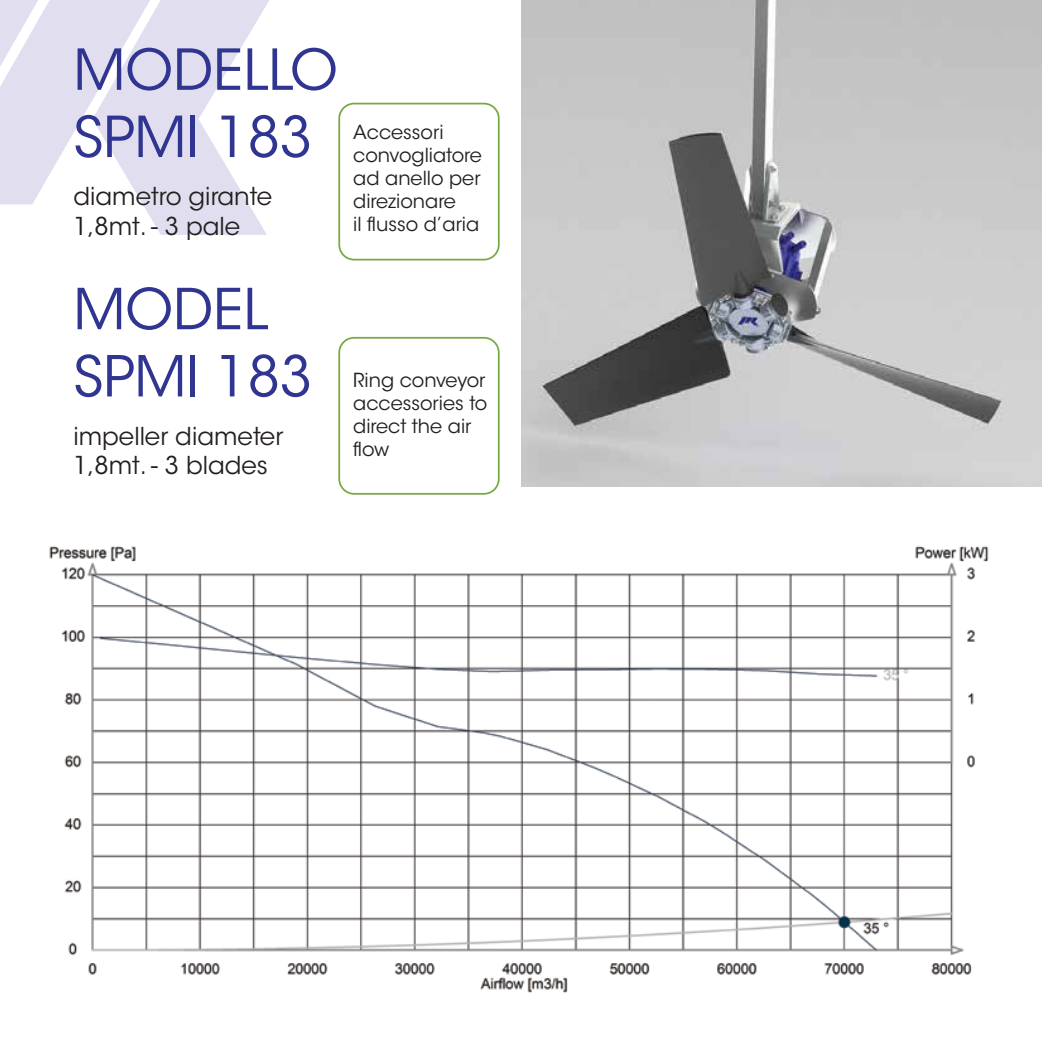
<style>
.page{position:relative;width:1042px;height:1042px;background:#fff}
.page>*{position:absolute;margin:0;border:0;box-sizing:border-box;transform-origin:0 0}
.t1{font:56px/67.2px "ITC Avant Garde Std";color:#2f3590}
.t2{font:24.5px/29.4px "ITC Avant Garde Std";color:#231f20}
.t3{font:19.25px/23.1px "ITC Avant Garde Std";color:#231f20}
</style>
<div class="page">
<svg style="left:0;top:0;width:269px;height:235px"></svg>
<img style="left:49px;top:546px;width:940px;height:447px">
<img style="left:521px;top:0;width:521px;height:486px">
<div style="left:338px;top:103px;width:162px;height:157px;border:2px solid #76a941;border-radius:15px"></div>
<div style="left:338px;top:337px;width:162px;height:158px;border:2px solid #76a941;border-radius:15px"></div>
<h1 class="t1" style="left:73px;top:37px;width:266px">MODELLO<br>SPMI 183</h1>
<p class="t2" style="left:73px;top:182px;width:200px">diametro girante<br>1,8mt. - 3 pale</p>
<p class="t3" style="left:353px;top:120px;width:130px">Accessori convogliatore ad anello per direzionare<br>il flusso d’aria</p>
<h1 class="t1" style="left:73px;top:276px;width:240px">MODEL<br>SPMI 183</h1>
<p class="t2" style="left:73px;top:422px;width:211px">impeller diameter<br>1,8mt. - 3 blades</p>
<p class="t3" style="left:353px;top:369px;width:135px">Ring conveyor accessories to direct the air flow</p>
</div>
